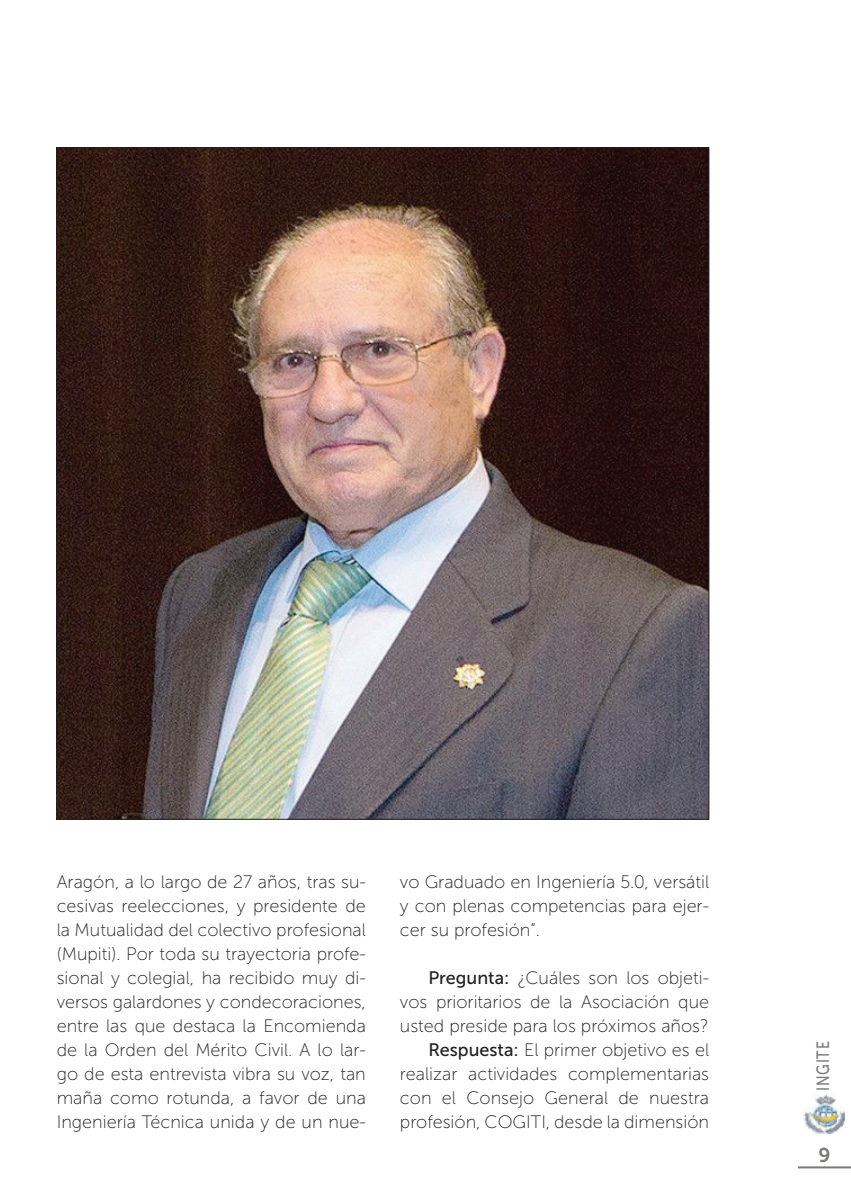
<style>
.page{position:relative;width:851px;height:1191px;background:#fff}
.page>*{position:absolute;margin:0;border:0;box-sizing:border-box;transform-origin:0 0}
.t1{font:20px "Museo Sans 700";color:#7a7a79}
.t2{font:18px/24px "Museo Sans 100";color:#231f20;text-align:justify}
.t3{font:17.8px "Museo Sans 500";letter-spacing:.05em;color:#7a7a79;scale:.79 1}
.s1{font-family:"Museo Sans 500"}
</style>
<div class="page">
<hr style="left:797px;top:1166px;width:53px;height:2px;background:#7a7a79">
<img style="left:803px;top:1094px;width:41px;height:39px">
<img style="left:59px;top:149px;width:648px;height:668px">
<p class="t2" style="left:57px;top:870px;width:311px">Aragón, a lo largo de 27 años, tras su&shy;cesivas reelecciones, y presidente de la Mutualidad del colectivo profesional (Mupiti). Por toda su trayectoria profe&shy;sional y colegial, ha recibido muy di&shy;versos galardones y condecoraciones, entre las que destaca la Encomienda de la Orden del Mérito Civil. A lo lar&shy;go de esta entrevista vibra su voz, tan maña como rotunda, a favor de una Ingeniería Técnica unida y de un nue-</p>
<p class="t2" style="left:400px;top:870px;width:311px">vo Graduado en Ingeniería 5.0, versátil y con plenas competencias para ejer&shy;cer su profesión”.</p>
<p class="t2" style="left:400px;top:966px;width:311px;text-align:right"><span class="s1">Pregunta:</span> ¿Cuáles son los objeti&shy;vos prioritarios de la Asociación que usted preside para los próximos años?<br><span class="s1">Respuesta:</span> El primer objetivo es el realizar actividades complementarias con el Consejo General de nuestra profesión, COGITI, desde la dimensión</p>
<p class="t3" style="left:813px;top:1090px;width:64px;rotate:-90deg">INGITE</p>
<p class="t1" style="left:818px;top:1144px;width:14px">9</p>
</div>
